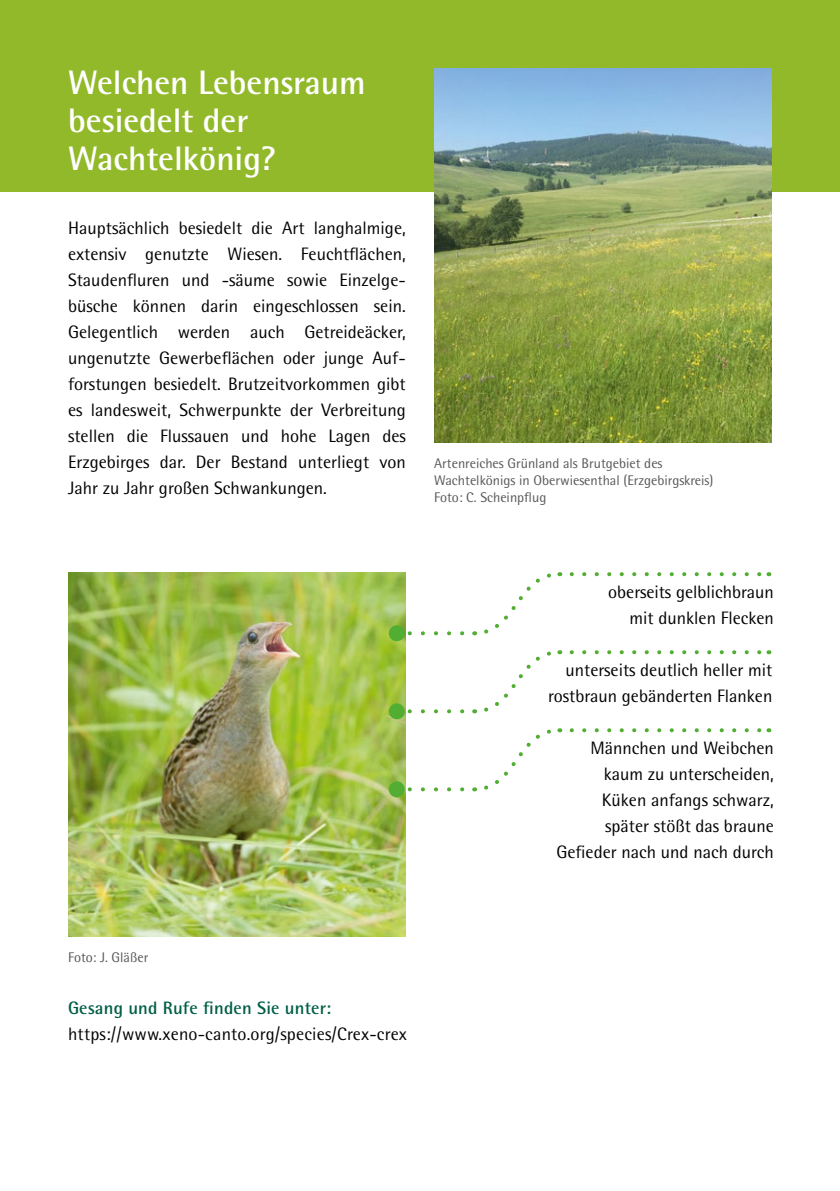
<style>
.page{position:relative;width:840px;height:1191px;background:#fff}
.page>*{position:absolute;margin:0;border:0;box-sizing:border-box;transform-origin:0 0}
.t1{font:700 34px/38px "Rotis Semi Sans";color:#fff}
.t2{font:18px/26px "Rotis Semi Sans";color:#000;text-align:right}
.t3{font:14px/16.8px "Rotis Semi Sans";color:#575756}
.s1{font-weight:700;color:#005e46}
</style>
<div class="page">
<div style="left:0;top:0;width:839px;height:191px;background:#92b92a"></div>
<img style="left:434px;top:68px;width:337px;height:374px">
<img style="left:68px;top:572px;width:337px;height:364px">
<svg style="left:409px;top:631px;width:56px;height:4px"></svg>
<svg style="left:571px;top:572px;width:190px;height:4px"></svg>
<svg style="left:484px;top:572px;width:76px;height:62px"></svg>
<div style="left:388px;top:625px;width:16px;height:16px;background:#52ae32;border-radius:50%"></div>
<svg style="left:409px;top:709px;width:56px;height:4px"></svg>
<svg style="left:571px;top:650px;width:190px;height:4px"></svg>
<svg style="left:484px;top:650px;width:76px;height:62px"></svg>
<div style="left:388px;top:703px;width:16px;height:16px;background:#52ae32;border-radius:50%"></div>
<svg style="left:409px;top:787px;width:56px;height:4px"></svg>
<svg style="left:571px;top:728px;width:190px;height:4px"></svg>
<svg style="left:484px;top:728px;width:76px;height:62px"></svg>
<div style="left:388px;top:781px;width:16px;height:16px;background:#52ae32;border-radius:50%"></div>
<h2 class="t1" style="left:68px;top:63px;width:299px">Welchen Lebensraum besiedelt der<br>Wachtelkönig?</h2>
<p class="t2" style="left:68px;top:215px;width:339px;text-align:justify">Hauptsächlich besiedelt die Art langhalmige, extensiv genutzte Wiesen. Feuchtflächen, Staudenfluren und -säume sowie Einzelge&shy;büsche können darin eingeschlossen sein.<br>Gelegentlich werden auch Getreideäcker, ungenutzte Gewerbeflächen oder junge Auf&shy;forstungen besiedelt. Brutzeitvorkommen gibt es landesweit, Schwerpunkte der Verbreitung stellen die Flussauen und hohe Lagen des Erzgebirges dar. Der Bestand unterliegt von Jahr zu Jahr großen Schwankungen.</p>
<p class="t3" style="left:434px;top:455px;width:280px">Artenreiches Grünland als Brutgebiet des<br>Wachtelkönigs in Oberwiesenthal (Erzgebirgskreis)</p>
<p class="t3" style="left:434px;top:488px;width:114px">Foto: C. Scheinpflug</p>
<p class="t2" style="left:608px;top:579px;width:167px">oberseits gelblichbraun mit dunklen Flecken</p>
<p class="t2" style="left:548px;top:657px;width:225px">unterseits deutlich heller mit rostbraun gebänderten Flanken</p>
<p class="t2" style="left:556px;top:735px;width:219px">Männchen und Weibchen kaum zu unterscheiden,<br>Küken anfangs schwarz, später stößt das braune<br>Gefieder nach und nach durch</p>
<p class="t3" style="left:68px;top:949px;width:82px">Foto: J. Gläßer</p>
<p class="t2" style="left:68px;top:995px;width:340px;text-align:left"><span class="s1">Gesang und Rufe finden Sie unter: </span>https://www.xeno-canto.org/species/Crex-crex</p>
</div>
